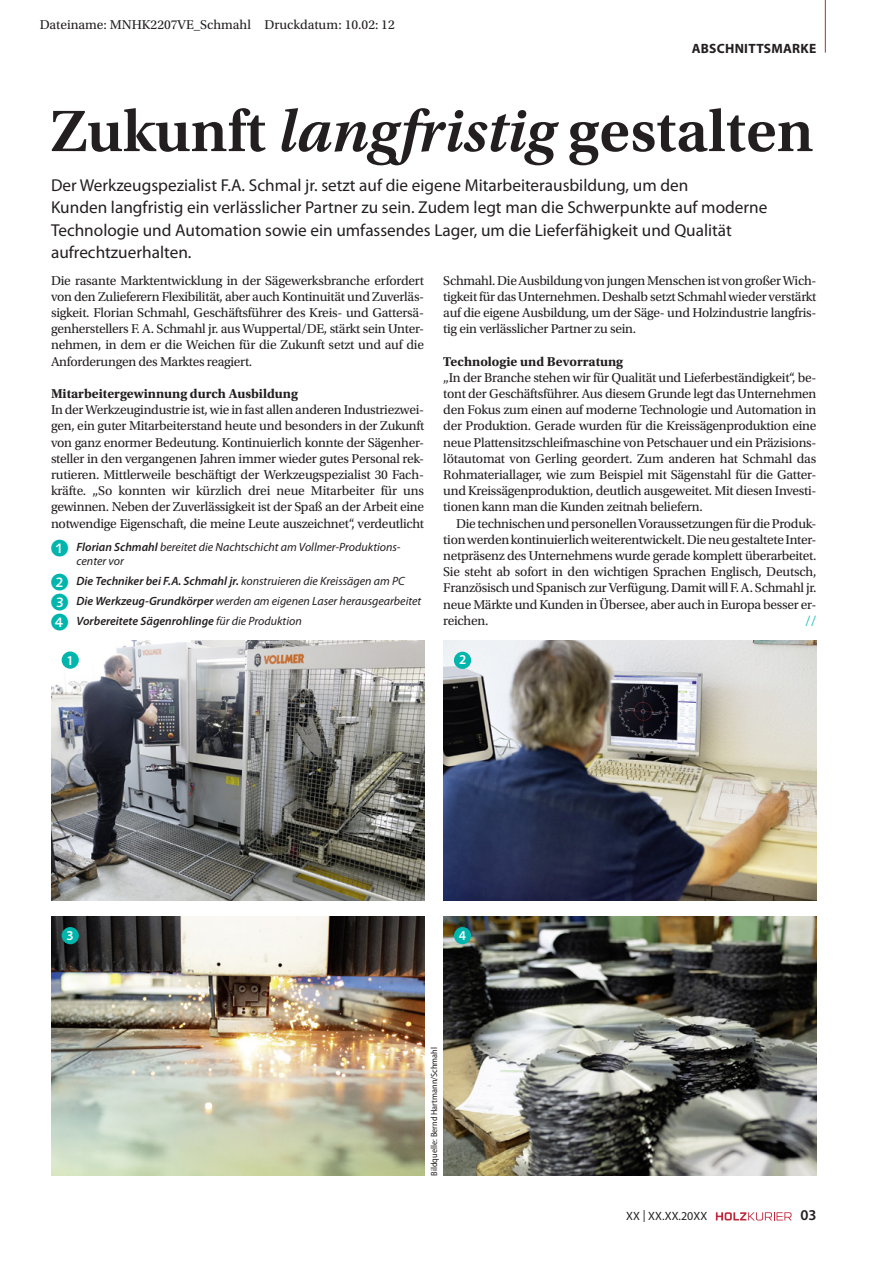
<style>
.page{position:relative;width:893px;height:1263px;background:#fff}
.page>*{position:absolute;margin:0;border:0;box-sizing:border-box;transform-origin:0 0}
.t1{font:600 61.5px "Utopia Std";color:#231f20}
.t2{font:17.25px/22.5px "Myriad Pro";color:#231f20}
.t3{font:600 15px "Myriad Pro";color:#231f20}
.t4{font:13.5px/16.2px "Utopia Std";letter-spacing:-.02em;color:#231f20;text-align:justify}
.t5{font:700 13.5px "Utopia Std";color:#231f20}
.t6{font:13.5px "Utopia Std";color:#231f20}
.t7{font:700 13.5px "Myriad Pro";letter-spacing:.02em;color:#231f20}
.t8{font:600 13.5px "Myriad Pro";color:#fff}
.t9{font:13.5px "Utopia Std";color:#00b5ac}
.t10{font:italic 12px/20px "Myriad Pro";color:#231f20}
.t11{font:12px "Myriad Pro";letter-spacing:.005em;color:#231f20}
.t12{font:semi-condensed 9px "Myriad Pro";color:#231f20}
.s1{font-style:italic}
.s2{font-family:"Galileo Press Callout";font-style:normal;font-size:17.25px;color:#00b5ac}
.s3{font-weight:600}
</style>
<div class="page">
<img style="left:443px;top:916px;width:373px;height:259px">
<img style="left:443px;top:641px;width:373px;height:259px">
<img style="left:51px;top:916px;width:373px;height:259px">
<img style="left:51px;top:641px;width:373px;height:259px">
<div style="left:454px;top:652px;width:17px;height:17px;background:#00b5ac;border-radius:50%"></div>
<div style="left:454px;top:927px;width:17px;height:17px;background:#00b5ac;border-radius:50%"></div>
<div style="left:62px;top:927px;width:17px;height:17px;background:#00b5ac;border-radius:50%"></div>
<div style="left:62px;top:651px;width:17px;height:18px;background:#00b5ac;border-radius:50%"></div>
<svg style="left:716px;top:1212px;width:76px;height:8px"></svg>
<hr style="left:825px;top:0;width:1px;height:53px;background:#bf263a">
<p class="t6" style="left:40px;top:17px;width:357px">Dateiname: MNHK2207VE_Schmahl Druckdatum: 10.02: 12</p>
<p class="t7" style="left:692px;top:39px;width:126px">ABSCHNITTSMARKE</p>
<h1 class="t1" style="left:51px;top:96px;width:764px">Zukunft <span class="s1">langfristig</span> gestalten</h1>
<p class="t2" style="left:51px;top:173px;width:718px">Der Werkzeugspezialist F.A. Schmal jr. setzt auf die eigene Mitarbeiterausbildung, um den<br>Kunden langfristig ein verlässlicher Partner zu sein. Zudem legt man die Schwerpunkte auf moderne Technologie und Automation sowie ein umfassendes Lager, um die Lieferfähigkeit und Qualität aufrechtzuerhalten.</p>
<p class="t4" style="left:51px;top:272px;width:375px">Die rasante Marktentwicklung in der Sägewerksbranche erfordert von den Zulieferern Flexibilität, aber auch Kontinuität und Zuverläs&shy;sigkeit. Florian Schmahl, Geschäftsführer des Kreis- und Gattersä&shy;genherstellers F. A. Schmahl jr. aus Wuppertal/DE, stärkt sein Unter&shy;nehmen, in dem er die Weichen für die Zukunft setzt und auf die Anforderungen des Marktes reagiert.</p>
<p class="t5" style="left:51px;top:386px;width:248px">Mitarbeitergewinnung durch Ausbildung</p>
<p class="t4" style="left:51px;top:402px;width:375px">In der Werkzeugindustrie ist, wie in fast allen anderen Industriezwei&shy;gen, ein guter Mitarbeiterstand heute und besonders in der Zukunft von ganz enormer Bedeutung. Kontinuierlich konnte der Sägenher&shy;steller in den vergangenen Jahren immer wieder gutes Personal rek&shy;rutieren. Mittlerweile beschäftigt der Werkzeugspezialist 30 Fach&shy;kräfte. „So konnten wir kürzlich drei neue Mitarbeiter für uns gewinnen. Neben der Zuverlässigkeit ist der Spaß an der Arbeit eine notwendige Eigenschaft, die meine Leute auszeichnet“, verdeutlicht</p>
<p class="t4" style="left:443px;top:272px;width:375px">Schmahl. Die Ausbildung von jungen Menschen ist von großer Wich&shy;tigkeit für das Unternehmen. Deshalb setzt Schmahl wieder verstärkt auf die eigene Ausbildung, um der Säge- und Holzindustrie langfris&shy;tig ein verlässlicher Partner zu sein.</p>
<p class="t5" style="left:443px;top:353px;width:181px">Technologie und Bevorratung</p>
<p class="t4" style="left:443px;top:369px;width:375px">„In der Branche stehen wir für Qualität und Lieferbeständigkeit“, be&shy;tont der Geschäftsführer. Aus diesem Grunde legt das Unternehmen den Fokus zum einen auf moderne Technologie und Automation in der Produktion. Gerade wurden für die Kreissägenproduktion eine neue Plattensitzschleifmaschine von Petschauer und ein Präzisions&shy;lötautomat von Gerling geordert. Zum anderen hat Schmahl das Rohmateriallager, wie zum Beispiel mit Sägenstahl für die Gatter&shy;und Kreissägenproduktion, deutlich ausgeweitet. Mit diesen Investi&shy;tionen kann man die Kunden zeitnah beliefern.</p>
<p class="t4" style="left:443px;top:515px;width:375px;text-indent:13px">Die technischen und personellen Voraussetzungen für die Produk&shy;tion werden kontinuierlich weiterentwickelt. Die neu gestaltete Inter&shy;netpräsenz des Unternehmens wurde gerade komplett überarbeitet.<br>Sie steht ab sofort in den wichtigen Sprachen Englisch, Deutsch, Französisch und Spanisch zur Verfügung. Damit will F. A. Schmahl jr. neue Märkte und Kunden in Übersee, aber auch in Europa besser er&shy;reichen.</p>
<p class="t10" style="left:77px;top:539px;width:326px;line-height:14.4px;text-indent:-26px"><span class="s2">1</span> <span class="s3">Florian Schmahl</span> bereitet die Nachtschicht am Vollmer-Produktions&shy;center vor</p>
<p class="t10" style="left:51px;top:571px;width:372px"><span class="s2">2</span> <span class="s3">Die Techniker bei F.A. Schmahl jr.</span> konstruieren die Kreissägen am PC<br><span class="s2">3</span> <span class="s3">Die Werkzeug-Grundkörper</span> werden am eigenen Laser herausgearbeitet<br><span class="s2">4</span> <span class="s3">Vorbereitete Sägenrohlinge</span> für die Produktion</p>
<p class="t9" style="left:805px;top:613px;width:13px">//</p>
<p class="t8" style="left:67px;top:652px;width:9px">1</p>
<p class="t8" style="left:459px;top:651px;width:9px">2</p>
<p class="t8" style="left:67px;top:927px;width:9px">3</p>
<p class="t8" style="left:459px;top:927px;width:9px">4</p>
<p class="t12" style="left:429px;top:1175px;width:130px;rotate:-90deg">Bildquelle: Bernd Hartmann/Schmahl</p>
<p class="t11" style="left:626px;top:1209px;width:83px">XX | XX.XX.20XX</p>
<p class="t3" style="left:800px;top:1206px;width:18px">03</p>
</div>
